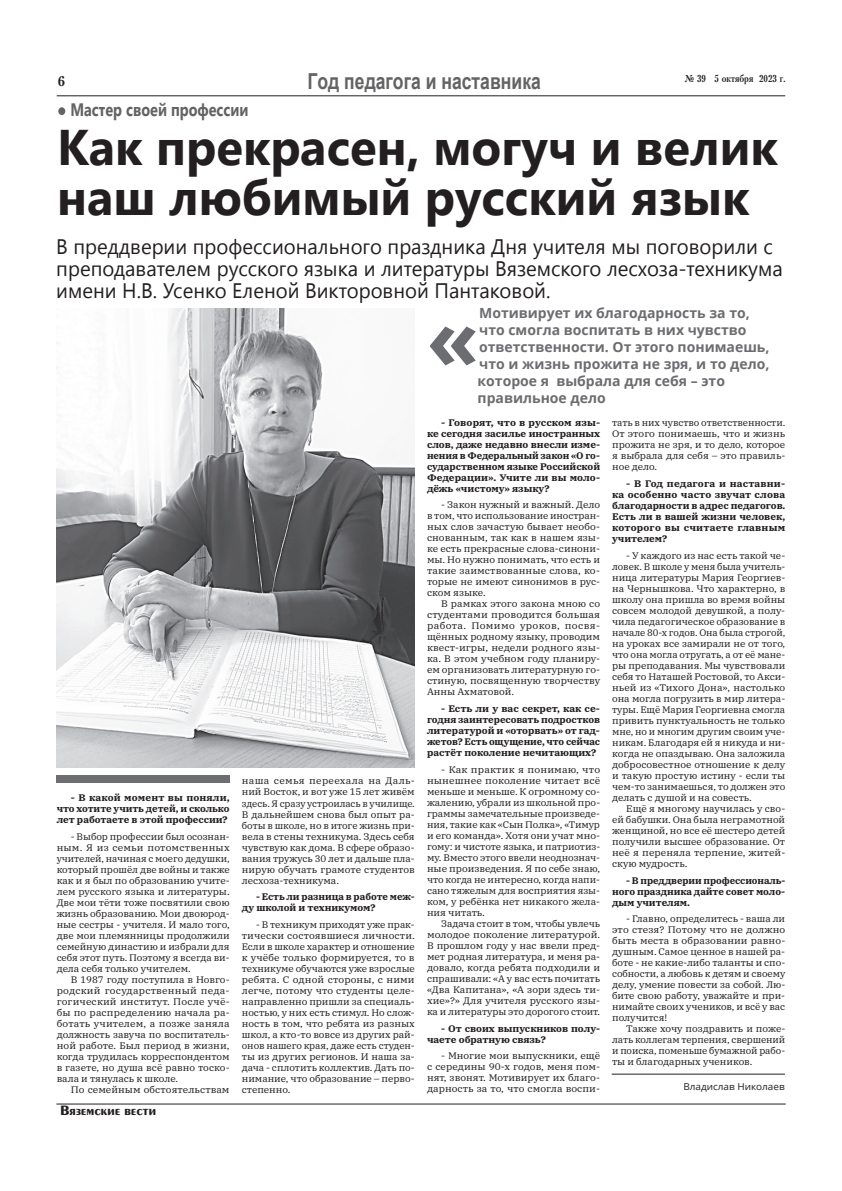
<style>
.page{position:relative;width:842px;height:1191px;background:#fff}
.page>*{position:absolute;margin:0;border:0;box-sizing:border-box;transform-origin:0 0}
.t1{font:700 85.4px "Open Sans";color:#6c6d70}
.t2{font:700 50px/50px "Segoe UI";color:#231f20}
.t3{font:700 22px "Arial";color:#636366;scale:.8 1}
.t4{font:21px/22px "Segoe UI";color:#231f20}
.t5{font:700 18px "Segoe UI";color:#636366;scale:.8 1}
.t6{font:700 14px/17px "Open Sans";color:#6c6d70}
.t7{font:700 14px "Penta";color:#231f20}
.t8{font:700 14px "Petersburg";color:#231f20}
.t9{font:700 10px "Petersburg";letter-spacing:-.01em;color:#231f20;scale:.85 1}
.t10{font:9.5px/11px "IBM Plex Serif";letter-spacing:-.005em;color:#231f20;text-align:justify}
.t11{font:9.5px/11px "IBM Plex Serif";letter-spacing:-.005em;color:#231f20;text-align:justify;scale:1.05 1}
.t12{font:9.5px/11px "IBM Plex Serif";letter-spacing:-.005em;color:#231f20;text-align:justify;scale:1.06 1}
.t13{font:9.5px/11px "IBM Plex Serif";letter-spacing:-.005em;color:#231f20;text-align:justify;scale:1.04 1}
.t14{font:700 9.5px/11px "IBM Plex Serif";letter-spacing:-.005em;color:#231f20;text-align:justify;scale:1.05 1}
.t15{font:700 9.5px/11px "IBM Plex Serif";letter-spacing:-.005em;color:#231f20;text-align:justify;scale:1.06 1}
.t16{font:700 9.5px/11px "IBM Plex Serif";letter-spacing:-.005em;color:#231f20}
.t17{font:700 9.5px/11px "IBM Plex Serif";letter-spacing:-.005em;color:#231f20;scale:1.04 1}
.t18{font:9.5px "Open Sans";color:#231f20;scale:1.05 1}
</style>
<div class="page">
<hr style="left:56px;top:1103px;width:730px;height:1px;background:#231f20">
<hr style="left:57px;top:96px;width:728px;height:1px;background:#231f20">
<div style="left:57px;top:775px;width:173px;height:7px;background:#6d6e71"></div>
<hr style="left:612px;top:1074px;width:173px;height:1px;background:#231f20">
<div style="left:58px;top:107px;width:7px;height:8px;background:#636366;border-radius:50%"></div>
<img style="left:56px;top:308px;width:359px;height:459px">
<h3 class="t3" style="left:307px;top:67px;width:293px">Год педагога и наставника</h3>
<h3 class="t8" style="left:58px;top:73px;width:9px">6</h3>
<p class="t9" style="left:684px;top:73px;width:121px">№ 39 5 октября 2023 г.</p>
<h3 class="t5" style="left:70px;top:97px;width:224px">Мастер своей профессии</h3>
<h2 class="t2" style="left:57px;top:119px;width:722px">Как прекрасен, могуч и велик наш любимый русский язык</h2>
<h3 class="t4" style="left:56px;top:235px;width:728px">В преддверии профессионального праздника Дня учителя мы поговорили с преподавателем русского языка и литературы Вяземского лесхоза-техникума имени Н.В. Усенко Еленой Викторовной Пантаковой.</h3>
<p class="t14" style="left:57px;top:792px;width:166px;text-indent:14px">- В какой момент вы поняли, что хотите учить детей, и сколько лет работаете в этой профессии?</p>
<p class="t10" style="left:57px;top:830px;width:175px;text-indent:14px">- Выбор профессии был осознан&shy;ным. Я из семьи потомственных учителей, начиная с моего дедушки, который прошёл две войны и также как и я был по образованию учите&shy;лем русского языка и литературы.<br>Две мои тёти тоже посвятили свою жизнь образованию. Мои двоюрод&shy;ные сестры - учителя. И мало того, две мои племянницы продолжили семейную династию и избрали для себя этот путь. Поэтому я всегда ви&shy;дела себя только учителем.</p>
<p class="t10" style="left:57px;top:973px;width:175px;text-indent:14px">В 1987 году поступила в Новго&shy;родский государственный педа&shy;гогический институт. После учё&shy;бы по распределению начала ра&shy;ботать учителем, а позже заняла должность завуча по воспитатель&shy;ной работе. Был период в жизни, когда трудилась корреспондентом в газете, но душа всё равно тоско&shy;вала и тянулась к школе.</p>
<p class="t13" style="left:71px;top:1083px;width:154px">По семейным обстоятельствам</p>
<h3 class="t7" style="left:61px;top:1103px;width:97px">Вяземские вести</h3>
<p class="t11" style="left:242px;top:775px;width:166px">наша семья переехала на Даль&shy;ний Восток, и вот уже 15 лет живём здесь. Я сразу устроилась в училище.<br>В дальнейшем снова был опыт ра&shy;боты в школе, но в итоге жизнь при&shy;вела в стены техникума. Здесь себя чувствую как дома. В сфере образо&shy;вания тружусь 30 лет и дальше пла&shy;нирую обучать грамоте студентов лесхоза-техникума.</p>
<p class="t16" style="left:242px;top:890px;width:174px;text-indent:14px">- Есть ли разница в работе меж&shy;ду школой и техникумом?</p>
<p class="t10" style="left:242px;top:918px;width:174px;text-indent:14px">- В техникум приходят уже прак&shy;тически состоявшиеся личности.<br>Если в школе характер и отношение к учёбе только формируется, то в техникуме обучаются уже взрослые ребята. С одной стороны, с ними легче, потому что студенты целе&shy;направленно пришли за специаль&shy;ностью, у них есть стимул. Но слож&shy;ность в том, что ребята из разных школ, а кто-то вовсе из других рай&shy;онов нашего края, даже есть студен&shy;ты из других регионов. И наша за&shy;дача - сплотить коллектив. Дать по&shy;нимание, что образование – перво&shy;степенно.</p>
<h3 class="t6" style="left:478px;top:304px;width:293px">Мотивирует их благодарность за то, что смогла воспитать в них чувство ответственности. От этого понимаешь, что и жизнь прожита не зря, и то дело, которое я выбрала для себя – это правильное дело</h3>
<h1 class="t1" style="left:427px;top:278px;width:54px">«</h1>
<p class="t15" style="left:427px;top:416px;width:165px;text-indent:14px">- Говорят, что в русском язы&shy;ке сегодня засилье иностранных слов, даже недавно внесли изме&shy;нения в Федеральный закон «О го&shy;сударственном языке Российской Федерации». Учите ли вы моло&shy;дёжь «чистому» языку?</p>
<p class="t13" style="left:427px;top:499px;width:168px;text-indent:14px">- Закон нужный и важный. Дело в том, что использование иностран&shy;ных слов зачастую бывает необо&shy;снованным, так как в нашем язы&shy;ке есть прекрасные слова-синони&shy;мы. Но нужно понимать, что есть и такие заимствованные слова, ко&shy;торые не имеют синонимов в рус&shy;ском языке.</p>
<p class="t11" style="left:427px;top:598px;width:166px;text-indent:14px">В рамках этого закона мною со студентами проводится большая работа. Помимо уроков, посвя&shy;щённых родному языку, проводим квест-игры, недели родного язы&shy;ка. В этом учебном году планиру&shy;ем организовать литературную го&shy;стиную, посвященную творчеству Анны Ахматовой.</p>
<p class="t14" style="left:427px;top:702px;width:166px;text-indent:14px">- Есть ли у вас секрет, как се&shy;годня заинтересовать подростков литературой и «оторвать» от гад&shy;жетов? Есть ощущение, что сейчас растёт поколение нечитающих?</p>
<p class="t12" style="left:427px;top:763px;width:165px;text-indent:14px">- Как практик я понимаю, что нынешнее поколение читает всё меньше и меньше. К огромному со&shy;жалению, убрали из школьной про&shy;граммы замечательные произведе&shy;ния, такие как «Сын Полка», «Тимур и его команда». Хотя они учат мно&shy;гому: и чистоте языка, и патриотиз&shy;му. Вместо этого ввели неоднознач&shy;ные произведения. Я по себе знаю, что когда не интересно, когда напи&shy;сано тяжелым для восприятия язы&shy;ком, у ребёнка нет никакого жела&shy;ния читать.</p>
<p class="t10" style="left:427px;top:917px;width:175px;text-indent:14px">Задача стоит в том, чтобы увлечь молодое поколение литературой.<br>В прошлом году у нас ввели пред&shy;мет родная литература, и меня ра&shy;довало, когда ребята подходили и спрашивали: «А у вас есть почитать «Два Капитана», «А зори здесь ти&shy;хие»?» Для учителя русского язы&shy;ка и литературы это дорогого стоит.</p>
<p class="t17" style="left:427px;top:1022px;width:168px;text-indent:14px">- От своих выпускников полу&shy;чаете обратную связь?</p>
<p class="t13" style="left:427px;top:1049px;width:168px;text-indent:14px">- Многие мои выпускники, ещё с середины 90-х годов, меня пом&shy;нят, звонят. Мотивирует их благо&shy;дарность за то, что смогла воспи-</p>
<p class="t10" style="left:612px;top:417px;width:175px">тать в них чувство ответственности.<br>От этого понимаешь, что и жизнь прожита не зря, и то дело, которое я выбрала для себя – это правиль&shy;ное дело.</p>
<p class="t14" style="left:612px;top:477px;width:166px;text-indent:14px">- В Год педагога и наставни&shy;ка особенно часто звучат слова благодарности в адрес педагогов.<br>Есть ли в вашей жизни человек, которого вы считаете главным учителем?</p>
<p class="t10" style="left:612px;top:549px;width:175px;text-indent:14px">- У каждого из нас есть такой че&shy;ловек. В школе у меня была учитель&shy;ница литературы Мария Георгиев&shy;на Чернышкова. Что характерно, в школу она пришла во время войны совсем молодой девушкой, а полу&shy;чила педагогическое образование в начале 80-х годов. Она была строгой, на уроках все замирали не от того, что она могла отругать, а от её мане&shy;ры преподавания. Мы чувствовали себя то Наташей Ростовой, то Акси&shy;ньей из «Тихого Дона», настолько она могла погрузить в мир литера&shy;туры. Ещё Мария Георгиевна смогла привить пунктуальность не только мне, но и многим другим своим уче&shy;никам. Благодаря ей я никуда и ни&shy;когда не опаздываю. Она заложила добросовестное отношение к делу и такую простую истину - если ты чем-то занимаешься, то должен это делать с душой и на совесть.</p>
<p class="t10" style="left:612px;top:802px;width:175px;text-indent:14px">Ещё я многому научилась у сво&shy;ей бабушки. Она была неграмотной женщиной, но все её шестеро детей получили высшее образование. От неё я переняла терпение, житей&shy;скую мудрость.</p>
<p class="t16" style="left:612px;top:874px;width:175px;text-align:justify;text-indent:14px">- В преддверии профессиональ&shy;ного праздника дайте совет моло&shy;дым учителям.</p>
<p class="t10" style="left:612px;top:912px;width:175px;text-indent:14px">- Главно, определитесь - ваша ли это стезя? Потому что не должно быть места в образовании равно&shy;душным. Самое ценное в нашей ра&shy;боте - не какие-либо таланты и спо&shy;собности, а любовь к детям и своему делу, умение повести за собой. Лю&shy;бите свою работу, уважайте и при&shy;нимайте своих учеников, и всё у вас получится!</p>
<p class="t10" style="left:612px;top:1022px;width:175px;text-indent:14px">Также хочу поздравить и поже&shy;лать коллегам терпения, свершений и поиска, поменьше бумажной рабо&shy;ты и благодарных учеников.</p>
<p class="t18" style="left:683px;top:1080px;width:98px">Владислав Николаев</p>
</div>
